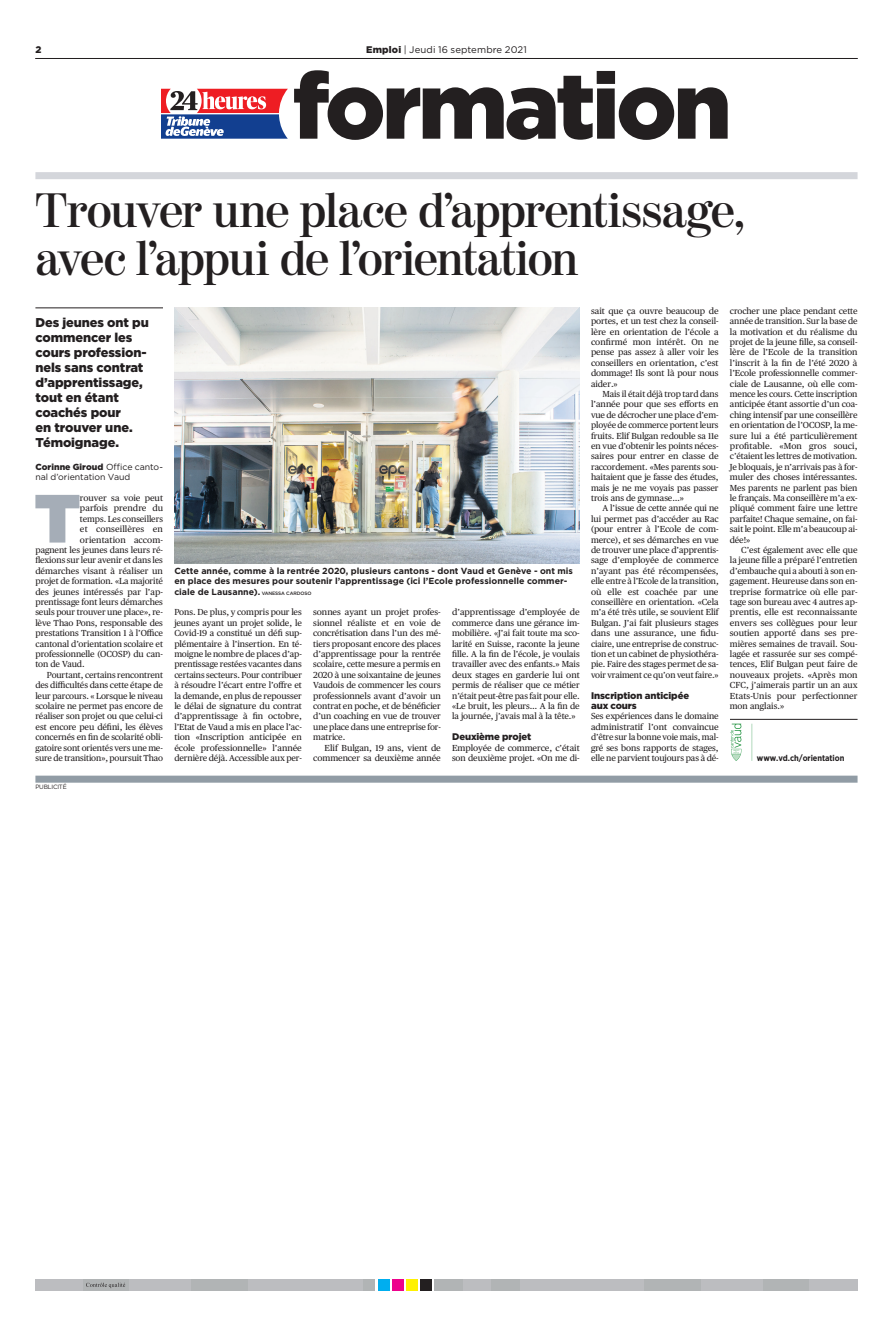
<style>
.page{position:relative;width:893px;height:1333px;background:#fff}
.page>*{position:absolute;margin:0;border:0;box-sizing:border-box;transform-origin:0 0}
.t1{font:900 92.7px "Gotham";letter-spacing:-.04em;color:#231f20}
.t2{font:900 68.1px "Gotham";color:#a5adb7}
.t3{font:600 48px/48px "Moderno FB";letter-spacing:-.025em;color:#231f20}
.t4{font:900 12.8px/14.9px "Gotham";letter-spacing:-.01em;color:#231f20}
.t5{font:900 9.6px/10.4px "Gotham";letter-spacing:-.01em;color:#231f20}
.t6{font:9.6px "Gotham";letter-spacing:.01em;color:#231f20}
.t7{font:700 8.8px/10.4px "Gotham";color:#231f20}
.t8{font:8.8px/10.4px "Gotham";letter-spacing:-.005em;color:#231f20}
.t9{font:8.7px/10.4px "Publico Text";letter-spacing:-.005em;color:#231f20;text-align:justify}
.t10{font:8.7px "Publico Text";letter-spacing:-.025em;color:#231f20}
.t11{font:700 8.5px "Gotham Semi Narrow";letter-spacing:-.005em;color:#231f20}
.t12{font:6.2px "Gotham";letter-spacing:-.03em;color:#231f20}
.s1{font-weight:900}
.s2{font-weight:500;font-size:4.8px}
</style>
<div class="page">
<div style="left:420px;top:1278px;width:12px;height:12px;background:#231f20"></div>
<div style="left:406px;top:1278px;width:11px;height:12px;background:#fff101"></div>
<div style="left:392px;top:1278px;width:11px;height:12px;background:#ed028c"></div>
<div style="left:378px;top:1278px;width:11px;height:12px;background:#00aeef"></div>
<div style="left:35px;top:1278px;width:340px;height:12px;background:#bcbdc0"></div>
<div style="left:435px;top:1278px;width:422px;height:12px;background:#bcbdc0"></div>
<div style="left:364px;top:1278px;width:11px;height:12px;background:#b1b4b5"></div>
<div style="left:191px;top:1278px;width:56px;height:12px;background:#b1b4b5"></div>
<div style="left:435px;top:1278px;width:28px;height:12px;background:#b1b4b5"></div>
<div style="left:491px;top:1278px;width:28px;height:12px;background:#b1b4b5"></div>
<div style="left:644px;top:1278px;width:57px;height:12px;background:#b1b4b5"></div>
<div style="left:764px;top:1278px;width:45px;height:12px;background:#b1b4b5"></div>
<div style="left:83px;top:1278px;width:45px;height:12px;background:#b1b4b5"></div>
<svg style="left:86px;top:1282px;width:39px;height:5px"></svg>
<hr style="left:35px;top:58px;width:822px;height:1px;background:#231f20">
<div style="left:35px;top:775px;width:822px;height:7px;background:#919ca5"></div>
<hr style="left:35px;top:308px;width:128px;height:1px;background:#231f20">
<hr style="left:730px;top:719px;width:127px;height:1px;background:#231f20">
<svg style="left:730px;top:723px;width:11px;height:38px"></svg>
<svg style="left:752px;top:724px;width:1px;height:37px"></svg>
<img style="left:174px;top:308px;width:406px;height:255px">
<div style="left:35px;top:172px;width:822px;height:7px;background:#d4d6db"></div>
<svg style="left:161px;top:89px;width:127px;height:50px"></svg>
<p class="t5" style="left:35px;top:44px;width:7px">2</p>
<p class="t6" style="left:366px;top:44px;width:162px"><span class="s1">Emploi</span> | Jeudi 16 septembre 2021</p>
<h1 class="t1" style="left:292px;top:52px;width:441px">formation</h1>
<h3 class="t3" style="left:35px;top:189px;width:711px">Trouver une place d’apprentissage, avec l’appui de l’orientation</h3>
<h3 class="t4" style="left:35px;top:315px;width:115px">Des jeunes ont pu commencer les cours profession&shy;nels sans contrat d’apprentissage, tout en étant coachés pour<br>en trouver une.<br>Témoignage.</h3>
<p class="t8" style="left:35px;top:461px;width:129px"><span class="s1">Corinne Giroud</span> Office canto&shy;nal d’orientation Vaud</p>
<h2 class="t2" style="left:35px;top:479px;width:47px">T</h2>
<p class="t9" style="left:80px;top:493px;width:85px">rouver sa voie peut</p>
<p class="t9" style="left:80px;top:503px;width:85px">parfois prendre du</p>
<p class="t9" style="left:80px;top:514px;width:85px">temps. Les conseillers</p>
<p class="t9" style="left:80px;top:524px;width:85px">et conseillères en</p>
<p class="t9" style="left:80px;top:534px;width:85px">orientation accom-</p>
<p class="t9" style="left:35px;top:545px;width:129px">pagnent les jeunes dans leurs ré-</p>
<p class="t9" style="left:35px;top:555px;width:129px">flexions sur leur avenir et dans les</p>
<p class="t9" style="left:35px;top:566px;width:129px">démarches visant à réaliser un</p>
<p class="t9" style="left:35px;top:576px;width:129px">projet de formation. «La majorité</p>
<p class="t9" style="left:35px;top:586px;width:129px">des jeunes intéressés par l’ap-</p>
<p class="t9" style="left:35px;top:597px;width:129px">prentissage font leurs démarches</p>
<p class="t9" style="left:35px;top:607px;width:129px">seuls pour trouver une place», re-</p>
<p class="t9" style="left:35px;top:618px;width:129px">lève Thao Pons, responsable des</p>
<p class="t9" style="left:35px;top:628px;width:129px">prestations Transition 1 à l’Office</p>
<p class="t9" style="left:35px;top:638px;width:129px">cantonal d’orientation scolaire et</p>
<p class="t9" style="left:35px;top:649px;width:129px">professionnelle (OCOSP) du can-</p>
<p class="t10" style="left:35px;top:660px;width:51px">ton de Vaud.</p>
<p class="t9" style="left:47px;top:670px;width:118px">Pourtant, certains rencontrent</p>
<p class="t9" style="left:35px;top:680px;width:129px">des difficultés dans cette étape de</p>
<p class="t9" style="left:35px;top:690px;width:129px">leur parcours. « Lorsque le niveau</p>
<p class="t9" style="left:35px;top:701px;width:129px">scolaire ne permet pas encore de</p>
<p class="t9" style="left:35px;top:711px;width:129px">réaliser son projet ou que celui-ci</p>
<p class="t9" style="left:35px;top:722px;width:129px">est encore peu défini, les élèves</p>
<p class="t9" style="left:35px;top:732px;width:129px">concernés en fin de scolarité obli-</p>
<p class="t9" style="left:35px;top:742px;width:129px">gatoire sont orientés vers une me-</p>
<p class="t9" style="left:35px;top:753px;width:129px">sure de transition», poursuit Thao</p>
<p class="t12" style="left:35px;top:783px;width:33px">PUBLICITÉ</p>
<p class="t7" style="left:174px;top:565px;width:400px">Cette année, comme à la rentrée 2020, plusieurs cantons - dont Vaud et Genève - ont mis en place des mesures pour soutenir l’apprentissage (ici l’Ecole professionnelle commer&shy;ciale de Lausanne). <span class="s2">VANESSA CARDOSO</span></p>
<p class="t9" style="left:174px;top:607px;width:129px">Pons. De plus, y compris pour les jeunes ayant un projet solide, le Covid-19 a constitué un défi sup&shy;plémentaire à l’insertion. En té&shy;moigne le nombre de places d’ap&shy;prentissage restées vacantes dans certains secteurs. Pour contribuer à résoudre l’écart entre l’offre et la demande, en plus de repousser le délai de signature du contrat d’apprentissage à fin octobre, l’Etat de Vaud a mis en place l’ac&shy;tion «Inscription anticipée en école professionnelle» l’année dernière déjà. Accessible aux per-</p>
<p class="t9" style="left:313px;top:607px;width:129px">sonnes ayant un projet profes&shy;sionnel réaliste et en voie de concrétisation dans l’un des mé&shy;tiers proposant encore des places d’apprentissage pour la rentrée scolaire, cette mesure a permis en 2020 à une soixantaine de jeunes Vaudois de commencer les cours professionnels avant d’avoir un contrat en poche, et de bénéficier d’un coaching en vue de trouver une place dans une entreprise for&shy;matrice.</p>
<p class="t9" style="left:313px;top:742px;width:129px;text-align:right">Elif Bulgan, 19 ans, vient de commencer sa deuxième année</p>
<p class="t9" style="left:452px;top:607px;width:129px">d’apprentissage d’employée de commerce dans une gérance im&shy;mobilière. «J’ai fait toute ma sco&shy;larité en Suisse, raconte la jeune fille. A la fin de l’école, je voulais travailler avec des enfants.» Mais deux stages en garderie lui ont permis de réaliser que ce métier n’était peut-être pas fait pour elle. «Le bruit, les pleurs… A la fin de la journée, j’avais mal à la tête.»</p>
<p class="t5" style="left:452px;top:731px;width:81px">Deuxième projet</p>
<p class="t9" style="left:452px;top:742px;width:129px">Employée de commerce, c’était son deuxième projet. «On me di-</p>
<p class="t9" style="left:591px;top:306px;width:129px">sait que ça ouvre beaucoup de portes, et un test chez la conseil&shy;lère en orientation de l’école a confirmé mon intérêt. On ne pense pas assez à aller voir les conseillers en orientation, c’est dommage! Ils sont là pour nous aider.»</p>
<p class="t9" style="left:591px;top:389px;width:129px;text-indent:11px">Mais il était déjà trop tard dans l’année pour que ses efforts en vue de décrocher une place d’em&shy;ployée de commerce portent leurs fruits. Elif Bulgan redouble sa 11e en vue d’obtenir les points néces&shy;saires pour entrer en classe de raccordement. «Mes parents sou&shy;haitaient que je fasse des études, mais je ne me voyais pas passer trois ans de gymnase…»</p>
<p class="t9" style="left:591px;top:503px;width:129px;text-indent:11px">A l’issue de cette année qui ne lui permet pas d’accéder au Rac (pour entrer à l’Ecole de com&shy;merce), et ses démarches en vue de trouver une place d’apprentis&shy;sage d’employée de commerce n’ayant pas été récompensées, elle entre à l’Ecole de la transition, où elle est coachée par une conseillère en orientation. «Cela m’a été très utile, se souvient Elif Bulgan. J’ai fait plusieurs stages dans une assurance, une fidu&shy;ciaire, une entreprise de construc&shy;tion et un cabinet de physiothéra&shy;pie. Faire des stages permet de sa&shy;voir vraiment ce qu’on veut faire.»</p>
<p class="t5" style="left:591px;top:689px;width:100px">Inscription anticipée aux cours</p>
<p class="t9" style="left:591px;top:711px;width:129px">Ses expériences dans le domaine administratif l’ont convaincue d’être sur la bonne voie mais, mal&shy;gré ses bons rapports de stages, elle ne parvient toujours pas à dé-</p>
<p class="t9" style="left:730px;top:306px;width:129px">crocher une place pendant cette année de transition. Sur la base de la motivation et du réalisme du projet de la jeune fille, sa conseil&shy;lère de l’Ecole de la transition l’inscrit à la fin de l’été 2020 à l’Ecole professionnelle commer&shy;ciale de Lausanne, où elle com&shy;mence les cours. Cette inscription anticipée étant assortie d’un coa&shy;ching intensif par une conseillère en orientation de l’OCOSP, la me&shy;sure lui a été particulièrement profitable. «Mon gros souci, c’étaient les lettres de motivation.<br>Je bloquais, je n’arrivais pas à for&shy;muler des choses intéressantes.<br>Mes parents ne parlent pas bien le français. Ma conseillère m’a ex&shy;pliqué comment faire une lettre parfaite! Chaque semaine, on fai&shy;sait le point. Elle m’a beaucoup ai&shy;dée!»</p>
<p class="t9" style="left:730px;top:545px;width:129px;text-indent:11px">C’est également avec elle que la jeune fille a préparé l’entretien d’embauche qui a abouti à son en&shy;gagement. Heureuse dans son en&shy;treprise formatrice où elle par&shy;tage son bureau avec 4 autres ap&shy;prentis, elle est reconnaissante envers ses collègues pour leur soutien apporté dans ses pre&shy;mières semaines de travail. Sou&shy;lagée et rassurée sur ses compé&shy;tences, Elif Bulgan peut faire de nouveaux projets. «Après mon CFC, j’aimerais partir un an aux Etats-Unis pour perfectionner mon anglais.»</p>
<p class="t11" style="left:757px;top:753px;width:89px">www.vd.ch/orientation</p>
</div>
